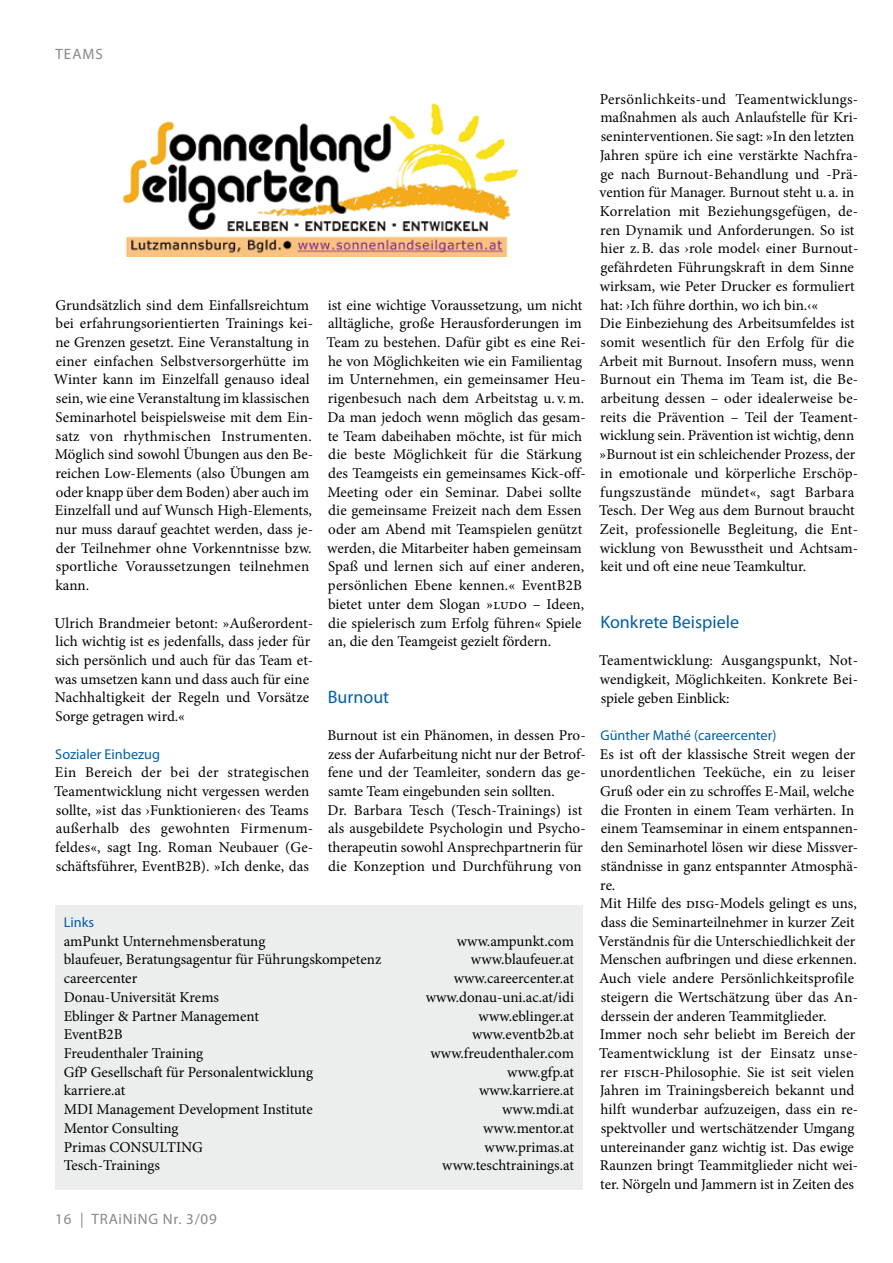
<style>
.page{position:relative;width:893px;height:1263px;background:#fff}
.page>*{position:absolute;margin:0;border:0;box-sizing:border-box;transform-origin:0 0}
.t1{font:18px "Myriad Pro";color:#005ea8}
.t2{font:15px/18.8px "Minion Pro";color:#000}
.t3{font:15px "Myriad Pro";letter-spacing:.055em;color:#87888a}
.t4{font:14.25px "Myriad Pro";color:#005ea8}
</style>
<div class="page">
<div style="left:55px;top:906px;width:528px;height:284px;background:#eceded"></div>
<img style="left:122px;top:103px;width:397px;height:154px">
<p class="t3" style="left:55px;top:45px;width:49px">Teams</p>
<p class="t2" style="left:54px;top:295px;width:261px">Grundsätzlich sind dem Einfallsreichtum bei erfahrungsorientierten Trainings kei&shy;ne Grenzen gesetzt. Eine Veranstaltung in einer einfachen Selbstversorgerhütte im Winter kann im Einzelfall genauso ideal sein, wie eine Veranstaltung im klassischen Seminarhotel beispielsweise mit dem Ein&shy;satz von rhythmischen Instrumenten.<br>Möglich sind sowohl Übungen aus den Be&shy;reichen Low-Elements (also Übungen am oder knapp über dem Boden) aber auch im Einzelfall und auf Wunsch High-Elements, nur muss darauf geachtet werden, dass je&shy;der Teilnehmer ohne Vorkenntnisse bzw. sportliche Voraussetzungen teilnehmen kann.</p>
<p class="t2" style="left:55px;top:613px;width:260px">Ulrich Brandmeier betont: »Außerordent&shy;lich wichtig ist es jedenfalls, dass jeder für sich persönlich und auch für das Team et&shy;was umsetzen kann und dass auch für eine Nachhaltigkeit der Regeln und Vorsätze Sorge getragen wird.«</p>
<p class="t4" style="left:55px;top:745px;width:106px">Sozialer Einbezug</p>
<p class="t2" style="left:54px;top:763px;width:261px">Ein Bereich der bei der strategischen Teamentwicklung nicht vergessen werden sollte, »ist das ›Funktionieren‹ des Teams außerhalb des gewohnten Firmenum&shy;feldes«, sagt Ing. Roman Neubauer (Ge&shy;schäftsführer, EventB2B). »Ich denke, das</p>
<p class="t2" style="left:327px;top:295px;width:261px">ist eine wichtige Voraussetzung, um nicht alltägliche, große Herausforderungen im Team zu bestehen. Dafür gibt es eine Rei&shy;he von Möglichkeiten wie ein Familientag im Unternehmen, ein gemeinsamer Heu&shy;rigenbesuch nach dem Arbeitstag u. v. m.<br>Da man jedoch wenn möglich das gesam&shy;te Team dabeihaben möchte, ist für mich die beste Möglichkeit für die Stärkung des Teamgeists ein gemeinsames Kick-off-Meeting oder ein Seminar. Dabei sollte die gemeinsame Freizeit nach dem Essen oder am Abend mit Teamspielen genützt werden, die Mitarbeiter haben gemeinsam Spaß und lernen sich auf einer anderen, persönlichen Ebene kennen.« EventB2B bietet unter dem Slogan »ludo – Ideen, die spielerisch zum Erfolg führen« Spiele an, die den Teamgeist gezielt fördern.</p>
<p class="t1" style="left:328px;top:685px;width:63px">Burnout</p>
<p class="t2" style="left:327px;top:726px;width:260px">Burnout ist ein Phänomen, in dessen Pro&shy;zess der Aufarbeitung nicht nur der Betrof&shy;fene und der Teamleiter, sondern das ge&shy;samte Team eingebunden sein sollten.<br>Dr. Barbara Tesch (Tesch-Trainings) ist als ausgebildete Psychologin und Psycho&shy;therapeutin sowohl Ansprechpartnerin für die Konzeption und Durchführung von</p>
<p class="t4" style="left:64px;top:913px;width:32px">Links</p>
<p class="t2" style="left:64px;top:932px;width:203px">amPunkt Unternehmensberatung</p>
<p class="t2" style="left:457px;top:932px;width:119px">www.ampunkt.com</p>
<p class="t2" style="left:64px;top:950px;width:319px">blaufeuer, Beratungsagentur für Führungskompetenz</p>
<p class="t2" style="left:471px;top:950px;width:105px">www.blaufeuer.at</p>
<p class="t2" style="left:64px;top:969px;width:75px">careercenter</p>
<p class="t2" style="left:454px;top:969px;width:122px">www.careercenter.at</p>
<p class="t2" style="left:64px;top:988px;width:157px">Donau-Universität Krems</p>
<p class="t2" style="left:426px;top:988px;width:150px">www.donau-uni.ac.at/idi</p>
<p class="t2" style="left:64px;top:1006px;width:197px">Eblinger &amp; Partner Management</p>
<p class="t2" style="left:479px;top:1006px;width:97px">www.eblinger.at</p>
<p class="t2" style="left:64px;top:1025px;width:60px">EventB2B</p>
<p class="t2" style="left:472px;top:1025px;width:104px">www.eventb2b.at</p>
<p class="t2" style="left:64px;top:1044px;width:141px">Freudenthaler Training</p>
<p class="t2" style="left:430px;top:1044px;width:145px">www.freudenthaler.com</p>
<p class="t2" style="left:64px;top:1062px;width:251px">GfP Gesellschaft für Personalentwicklung</p>
<p class="t2" style="left:507px;top:1062px;width:68px">www.gfp.at</p>
<p class="t2" style="left:64px;top:1081px;width:63px">karriere.at</p>
<p class="t2" style="left:479px;top:1081px;width:97px">www.karriere.at</p>
<p class="t2" style="left:64px;top:1100px;width:250px">MDI Management Development Institute</p>
<p class="t2" style="left:502px;top:1100px;width:73px">www.mdi.at</p>
<p class="t2" style="left:64px;top:1119px;width:116px">Mentor Consulting</p>
<p class="t2" style="left:483px;top:1119px;width:92px">www.mentor.at</p>
<p class="t2" style="left:64px;top:1137px;width:141px">Primas CONSULTING</p>
<p class="t2" style="left:485px;top:1137px;width:91px">www.primas.at</p>
<p class="t2" style="left:64px;top:1156px;width:98px">Tesch-Trainings</p>
<p class="t2" style="left:442px;top:1156px;width:133px">www.teschtrainings.at</p>
<p class="t3" style="left:55px;top:1210px;width:163px">16 | TRAiNiNG Nr. 3/09</p>
<p class="t2" style="left:599px;top:90px;width:261px">Persönlichkeits-und Teamentwicklungs&shy;maßnahmen als auch Anlaufstelle für Kri&shy;seninterventionen. Sie sagt: »In den letzten Jahren spüre ich eine verstärkte Nachfra&shy;ge nach Burnout-Behandlung und -Prä&shy;vention für Manager. Burnout steht u. a. in Korrelation mit Beziehungsgefügen, de&shy;ren Dynamik und Anforderungen. So ist hier z.B. das ›role model‹ einer Burnout&shy;gefährdeten Führungskraft in dem Sinne wirksam, wie Peter Drucker es formuliert hat: ›Ich führe dorthin, wo ich bin.‹«<br>Die Einbeziehung des Arbeitsumfeldes ist somit wesentlich für den Erfolg für die Arbeit mit Burnout. Insofern muss, wenn Burnout ein Thema im Team ist, die Be&shy;arbeitung dessen – oder idealerweise be&shy;reits die Prävention – Teil der Teament&shy;wicklung sein. Prävention ist wichtig, denn »Burnout ist ein schleichender Prozess, der in emotionale und körperliche Erschöp&shy;fungszustände mündet«, sagt Barbara Tesch. Der Weg aus dem Burnout braucht Zeit, professionelle Begleitung, die Ent&shy;wicklung von Bewusstheit und Achtsam&shy;keit und oft eine neue Teamkultur.</p>
<p class="t1" style="left:600px;top:610px;width:140px">Konkrete Beispiele</p>
<p class="t2" style="left:599px;top:651px;width:261px;text-align:justify">Teamentwicklung: Ausgangspunkt, Not&shy;wendigkeit, Möglichkeiten. Konkrete Bei&shy;spiele geben Einblick:</p>
<p class="t4" style="left:600px;top:726px;width:177px">Günther Mathé (careercenter)</p>
<p class="t2" style="left:598px;top:744px;width:261px">Es ist oft der klassische Streit wegen der unordentlichen Teeküche, ein zu leiser Gruß oder ein zu schroffes E-Mail, welche die Fronten in einem Team verhärten. In einem Teamseminar in einem entspannen&shy;den Seminarhotel lösen wir diese Missver&shy;ständnisse in ganz entspannter Atmosphä&shy;re.<br>Mit Hilfe des disg-Models gelingt es uns, dass die Seminarteilnehmer in kurzer Zeit Verständnis für die Unterschiedlichkeit der Menschen aufbringen und diese erkennen.<br>Auch viele andere Persönlichkeitsprofile steigern die Wertschätzung über das An&shy;derssein der anderen Teammitglieder.<br>Immer noch sehr beliebt im Bereich der Teamentwicklung ist der Einsatz unse&shy;rer fisch-Philosophie. Sie ist seit vielen Jahren im Trainingsbereich bekannt und hilft wunderbar aufzuzeigen, dass ein re&shy;spektvoller und wertschätzender Umgang untereinander ganz wichtig ist. Das ewige Raunzen bringt Teammitglieder nicht wei&shy;ter. Nörgeln und Jammern ist in Zeiten des</p>
</div>
